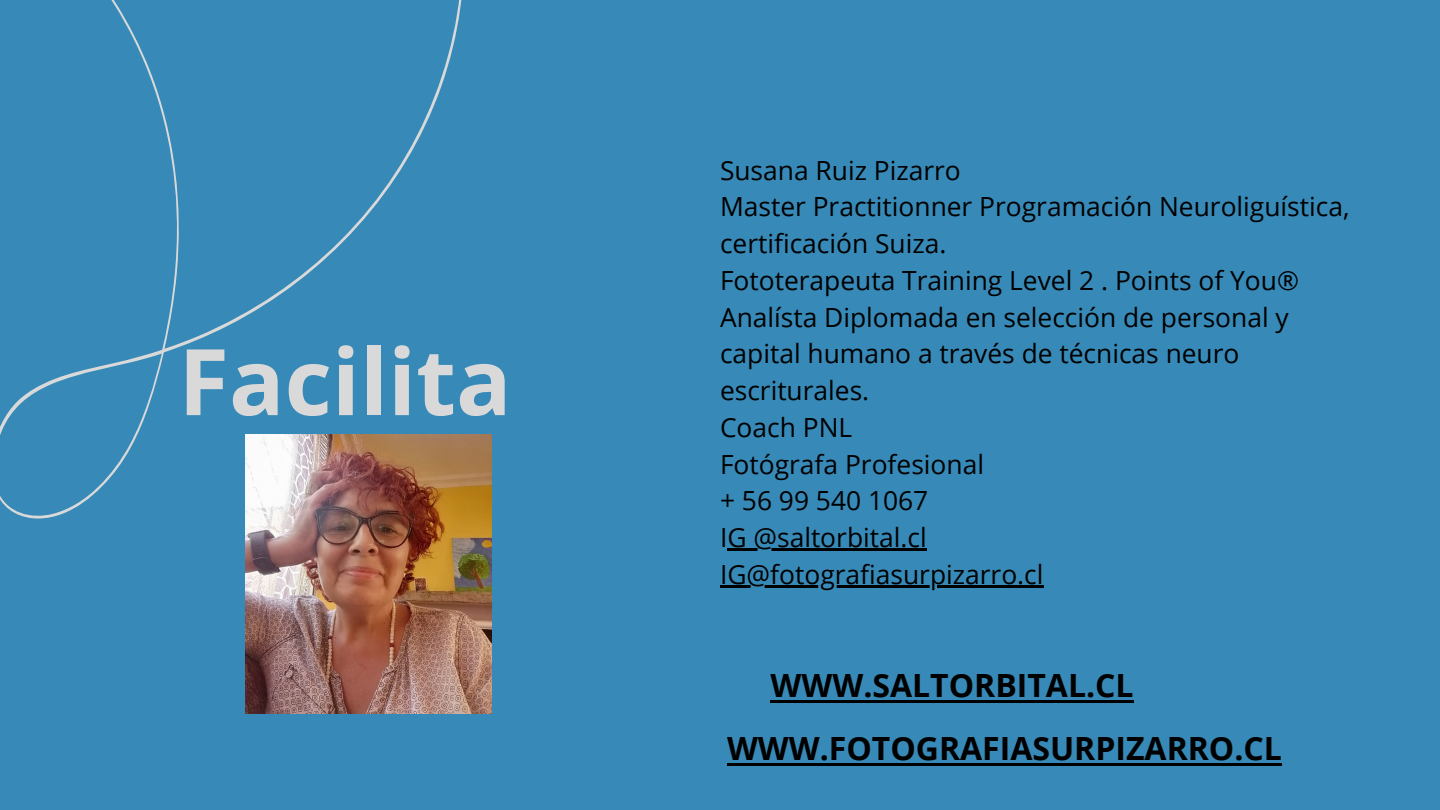
<style>
.page{position:relative;width:1440px;height:810px;background:#378ab8}
.page>*{position:absolute;margin:0;border:0;box-sizing:border-box;transform-origin:0 0}
.t1{font:700 92px "Open Sans";color:#d9d9d9}
.t2{font:700 32px "Open Sans";color:#000}
.t3{font:26.4px/36.8px "Open Sans";color:#000}
</style>
<div class="page">
<svg style="left:0;top:0;width:468px;height:714px"></svg>
<img style="left:246px;top:434px;width:246px;height:279px">
<hr style="left:727px;top:549px;width:200px;height:2px;background:#000">
<hr style="left:720px;top:585px;width:324px;height:3px;background:#000">
<hr style="left:771px;top:700px;width:363px;height:3px;background:#000">
<hr style="left:727px;top:763px;width:555px;height:3px;background:#000">
<p class="t1" style="left:179px;top:317px;width:335px">Facilita</p>
<p class="t3" style="left:720px;top:151px;width:242px">Susana Ruiz Pizarro</p>
<p class="t3" style="left:720px;top:188px;width:631px">Master Practitionner Programación Neuroliguística, certificación Suiza.</p>
<p class="t3" style="left:720px;top:261px;width:580px">Fototerapeuta Training Level 2 . Points of You®</p>
<p class="t3" style="left:720px;top:298px;width:570px">Analísta Diplomada en selección de personal y capital humano a través de técnicas neuro escriturales.</p>
<p class="t3" style="left:720px;top:408px;width:134px">Coach PNL</p>
<p class="t3" style="left:720px;top:445px;width:266px">Fotógrafa Profesional</p>
<p class="t3" style="left:720px;top:482px;width:210px">+ 56 99 540 1067</p>
<p class="t3" style="left:720px;top:518px;width:208px">IG @saltorbital.cl</p>
<p class="t3" style="left:720px;top:555px;width:325px">IG@fotografiasurpizarro.cl</p>
<p class="t2" style="left:771px;top:663px;width:365px">WWW.SALTORBITAL.CL</p>
<p class="t2" style="left:727px;top:726px;width:556px">WWW.FOTOGRAFIASURPIZARRO.CL</p>
</div>
